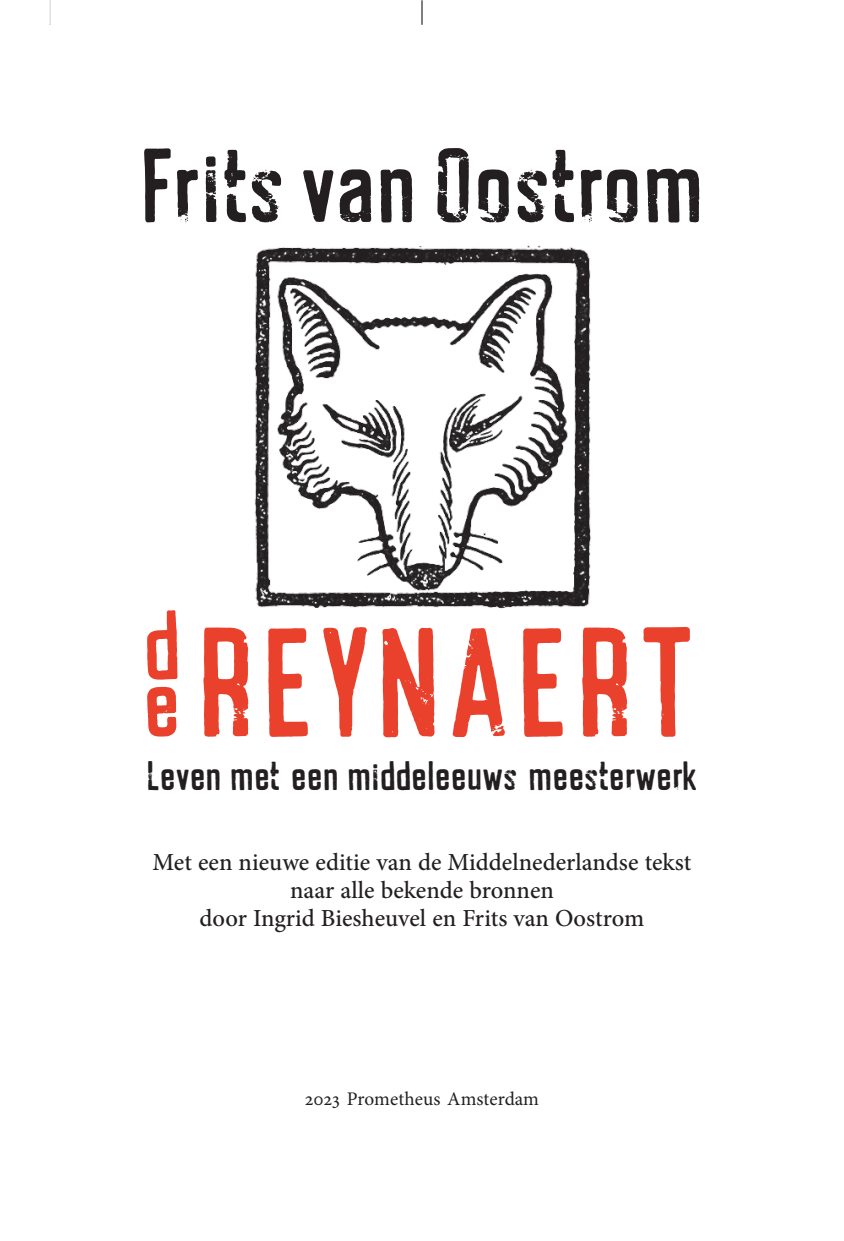
<style>
.page{position:relative;width:844px;height:1241px;background:#fff}
.page>*{position:absolute;margin:0;border:0;box-sizing:border-box;transform-origin:0 0}
.t1{font:155.75px "Arbuz";letter-spacing:.035em;color:#ea412c}
.t2{font:105px "Arbuz";color:#231f20}
.t3{font:98px "Arbuz";color:#ea412c}
.t4{font:41.12px "Arbuz";color:#231f20}
.t5{font:500 24.5px/28px "Minion Pro";color:#231f20;text-align:center}
.t6{font:19.25px "Minion Pro";letter-spacing:.005em;color:#231f20}
</style>
<div class="page">
<img style="left:254px;top:245px;width:337px;height:364px">
<svg style="left:49px;top:0;width:1px;height:25px"></svg>
<div style="left:412px;top:3px;width:19px;height:19px;border:1px solid #fff;border-radius:50%"></div>
<svg style="left:421px;top:0;width:1px;height:25px"></svg>
<div style="left:412px;top:1218px;width:19px;height:19px;border:1px solid #fff;border-radius:50%"></div>
<h2 class="t2" style="left:140px;top:148px;width:565px">Frits van Oostrom</h2>
<h3 class="t3" style="left:143px;top:609px;width:38px">d</h3>
<h3 class="t3" style="left:143px;top:667px;width:39px">e</h3>
<h1 class="t1" style="left:196px;top:626px;width:498px">REYNAERT</h1>
<h3 class="t4" style="left:146px;top:760px;width:552px">Leven met een middeleeuws meesterwerk</h3>
<p class="t5" style="left:153px;top:850px;width:540px">Met een nieuwe editie van de Middelnederlandse tekst naar alle bekende bronnen<br>door Ingrid Biesheuvel en Frits van Oostrom</p>
<p class="t6" style="left:305px;top:1090px;width:235px">2023 Prometheus Amsterdam</p>
</div>
